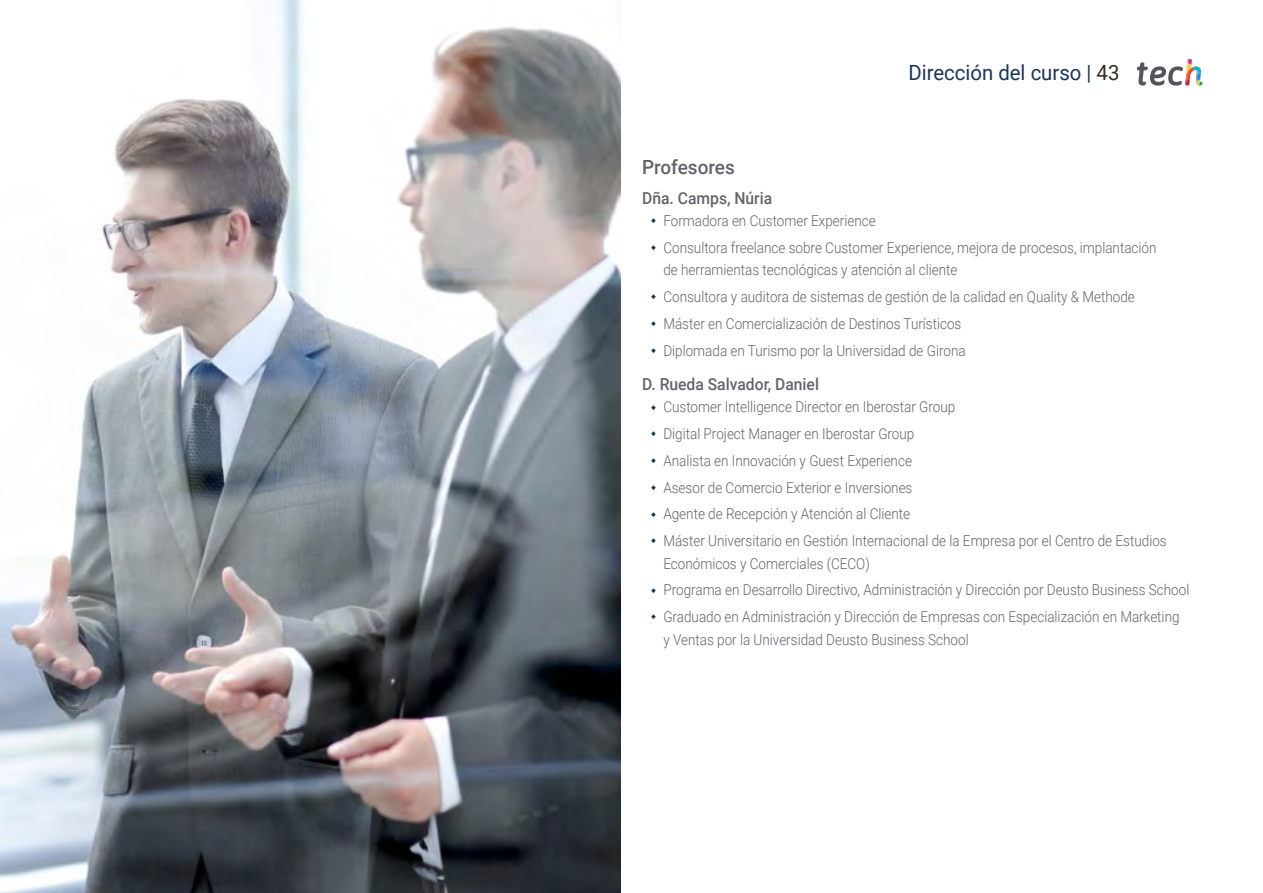
<style>
.page{position:relative;width:1263px;height:893px;background:#fff}
.page>*{position:absolute;margin:0;border:0;box-sizing:border-box;transform-origin:0 0}
.t1{font:21px "Roboto";color:#1a355c}
.t2{font:500 19.5px "Roboto";color:#61646a}
.t3{font:500 16.5px "Roboto";color:#61646a;scale:.95 1}
.t4{font:300 15px/26.7px "Roboto";color:#61646a;scale:.9 1}
.s1{color:#312e20}
</style>
<div class="page">
<svg style="left:1137px;top:59px;width:65px;height:27px"></svg>
<img style="left:0;top:0;width:621px;height:893px">
<h2 class="t2" style="left:642px;top:154px;width:94px">Profesores</h2>
<h1 class="t1" style="left:908px;top:57px;width:213px">Dirección del curso | <span class="s1">43</span></h1>
<p class="t3" style="left:642px;top:186px;width:139px">Dña. Camps, Núria</p>
<p class="t4" style="left:663px;top:207px;width:549px">Formadora en Customer Experience<br>Consultora freelance sobre Customer Experience, mejora de procesos, implantación</p>
<p class="t4" style="left:663px;top:256px;width:525px">de herramientas tecnológicas y atención al cliente<br>Consultora y auditora de sistemas de gestión de la calidad en Quality &amp; Methode Máster en Comercialización de Destinos Turísticos<br>Diplomada en Turismo por la Universidad de Girona</p>
<p class="t3" style="left:642px;top:372px;width:188px">D. Rueda Salvador, Daniel</p>
<p class="t4" style="left:663px;top:393px;width:561px">Customer Intelligence Director en Iberostar Group<br>Digital Project Manager en Iberostar Group<br>Analista en Innovación y Guest Experience<br>Asesor de Comercio Exterior e Inversiones<br>Agente de Recepción y Atención al Cliente<br>Máster Universitario en Gestión Internacional de la Empresa por el Centro de Estudios</p>
<p class="t4" style="left:663px;top:549px;width:586px">Económicos y Comerciales (CECO)<br>Programa en Desarrollo Directivo, Administración y Dirección por Deusto Business School<br>Graduado en Administración y Dirección de Empresas con Especialización en Marketing</p>
<p class="t4" style="left:663px;top:625px;width:341px">y Ventas por la Universidad Deusto Business School</p>
</div>
